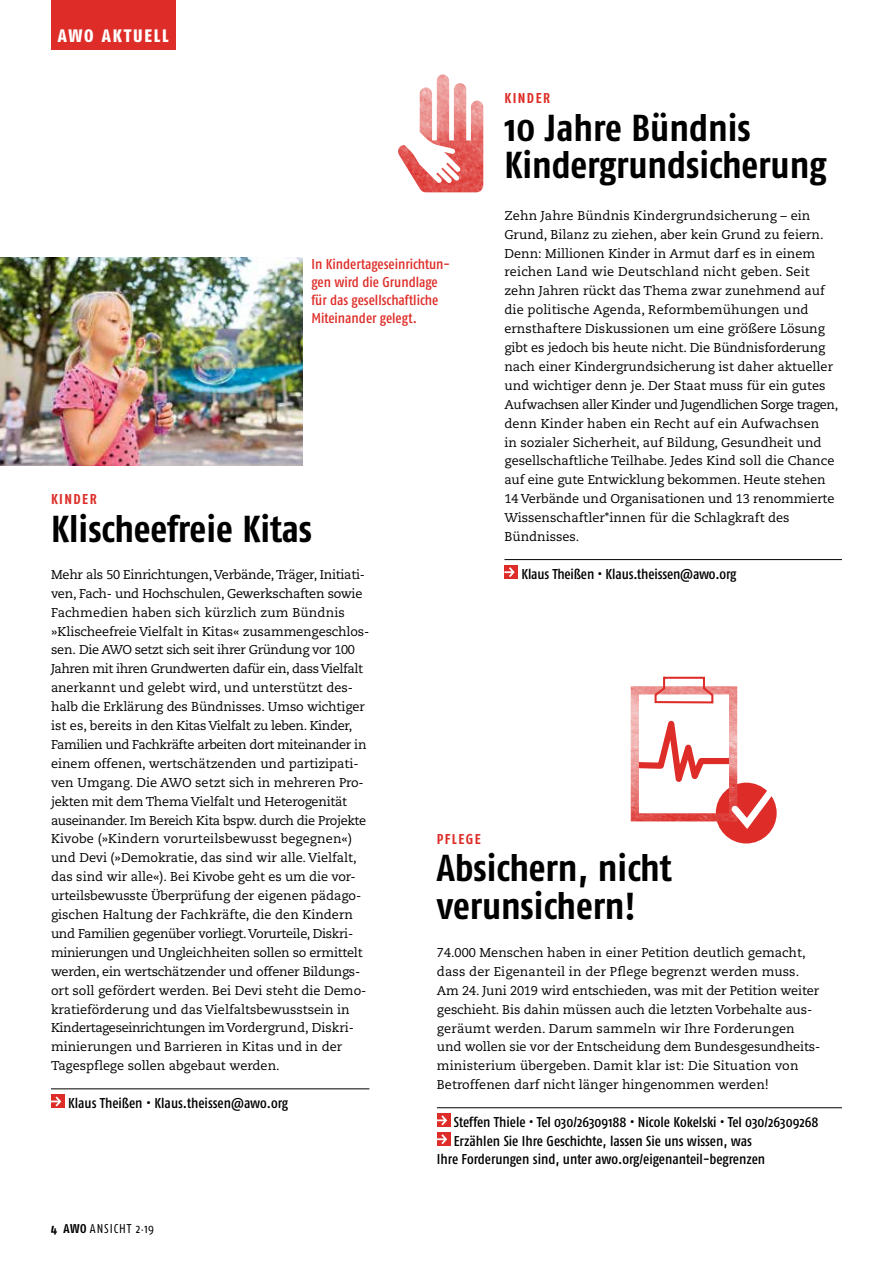
<style>
.page{position:relative;width:893px;height:1263px;background:#fff}
.page>*{position:absolute;margin:0;border:0;box-sizing:border-box;transform-origin:0 0}
.t1{font:700 37.5px/37.5px "Fago Co";letter-spacing:-.005em;color:#000}
.t2{font:18px "Fago Co Exb Lf";letter-spacing:.1em;color:#fff}
.t3{font:14.25px "Fago Co Med";letter-spacing:-.005em;color:#000}
.t4{font:14.25px/18px "Fago Co Med";letter-spacing:-.005em;color:#de2d28}
.t5{font:700 14.25px "Fago Co";letter-spacing:.1em;color:#de2d28}
.t6{font:12.75px/18.9px "Caecilia";color:#000}
.t7{font:12.75px "Fago Co";letter-spacing:.07em;color:#000}
.s1{font-weight:700}
.s2{font-size:7.5px}
</style>
<div class="page">
<img style="left:0;top:257px;width:302px;height:208px">
<div style="left:51px;top:0;width:124px;height:49px;background:#de2d28"></div>
<hr style="left:504px;top:559px;width:338px;height:1px;background:#000">
<div style="left:504px;top:565px;width:14px;height:14px;background:#de2d28"></div>
<svg style="left:504px;top:567px;width:11px;height:10px"></svg>
<hr style="left:437px;top:1107px;width:405px;height:1px;background:#000">
<div style="left:437px;top:1114px;width:13px;height:13px;background:#de2d28"></div>
<svg style="left:437px;top:1115px;width:10px;height:10px"></svg>
<div style="left:437px;top:1132px;width:13px;height:14px;background:#de2d28"></div>
<svg style="left:437px;top:1134px;width:10px;height:10px"></svg>
<hr style="left:51px;top:1088px;width:318px;height:1px;background:#000">
<div style="left:51px;top:1095px;width:13px;height:13px;background:#de2d28"></div>
<svg style="left:51px;top:1096px;width:10px;height:10px"></svg>
<img style="left:398px;top:74px;width:85px;height:119px">
<div style="left:716px;top:783px;width:61px;height:60px;background:#de2d28;border-radius:50%"></div>
<svg style="left:632px;top:676px;width:145px;height:158px"></svg>
<h2 class="t2" style="left:58px;top:25px;width:112px">AWO AKTUELL</h2>
<p class="t5" style="left:504px;top:90px;width:47px">KINDER</p>
<h1 class="t1" style="left:504px;top:108px;width:324px">10 Jahre Bündnis<br>Kindergrundsicherung</h1>
<p class="t6" style="left:504px;top:206px;width:335px">Zehn Jahre Bündnis Kindergrundsicherung – ein Grund, Bilanz zu ziehen, aber kein Grund zu feiern.<br>Denn: Millionen Kinder in Armut darf es in einem reichen Land wie Deutschland nicht geben. Seit zehn Jahren rückt das Thema zwar zunehmend auf die politische Agenda, Reformbemühungen und ernsthaftere Diskussionen um eine größere Lösung gibt es jedoch bis heute nicht. Die Bündnisforderung nach einer Kindergrundsicherung ist daher aktueller und wichtiger denn je. Der Staat muss für ein gutes Aufwachsen aller Kinder und Jugendlichen Sorge tragen, denn Kinder haben ein Recht auf ein Aufwachsen<br>in sozialer Sicherheit, auf Bildung, Gesundheit und gesellschaftliche Teilhabe. Jedes Kind soll die Chance auf eine gute Entwicklung bekommen. Heute stehen 14 Verbände und Organisationen und 13 renommierte Wissenschaftler*innen für die Schlagkraft des Bündnisses.</p>
<p class="t3" style="left:521px;top:566px;width:216px">Klaus Theißen • Klaus.theissen@awo.org</p>
<p class="t4" style="left:311px;top:255px;width:140px">In Kindertageseinrichtun&shy;gen wird die Grundlage für das gesellschaftliche<br>Miteinander gelegt.</p>
<p class="t5" style="left:51px;top:491px;width:47px">KINDER</p>
<h1 class="t1" style="left:51px;top:509px;width:263px">Klischeefreie Kitas</h1>
<p class="t6" style="left:51px;top:565px;width:320px">Mehr als 50 Einrichtungen, Verbände, Träger, Initiati&shy;ven, Fach- und Hochschulen, Gewerkschaften sowie Fachmedien haben sich kürzlich zum Bündnis »Klischeefreie Vielfalt in Kitas« zusammengeschlos&shy;sen. Die AWO setzt sich seit ihrer Gründung vor 100<br>Jahren mit ihren Grundwerten dafür ein, dass Vielfalt anerkannt und gelebt wird, und unterstützt des&shy;halb die Erklärung des Bündnisses. Umso wichtiger ist es, bereits in den Kitas Vielfalt zu leben. Kinder, Familien und Fachkräfte arbeiten dort miteinander in einem offenen, wertschätzenden und partizipati&shy;ven Umgang. Die AWO setzt sich in mehreren Pro&shy;jekten mit dem Thema Vielfalt und Heterogenität auseinander. Im Bereich Kita bspw. durch die Projekte Kivobe (»Kindern vorurteilsbewusst begegnen«) und Devi (»Demokratie, das sind wir alle. Vielfalt, das sind wir alle«). Bei Kivobe geht es um die vor&shy;urteilsbewusste Überprüfung der eigenen pädago&shy;gischen Haltung der Fachkräfte, die den Kindern und Familien gegenüber vorliegt. Vorurteile, Diskri&shy;minierungen und Ungleichheiten sollen so ermittelt werden, ein wertschätzender und offener Bildungs&shy;ort soll gefördert werden. Bei Devi steht die Demo&shy;kratieförderung und das Vielfaltsbewusstsein in Kindertageseinrichtungen im Vordergrund, Diskri&shy;minierungen und Barrieren in Kitas und in der Tagespflege sollen abgebaut werden.</p>
<p class="t3" style="left:68px;top:1095px;width:222px">Klaus Theißen • Klaus.theissen@awo.org</p>
<p class="t5" style="left:437px;top:830px;width:45px">PFLEGE</p>
<h1 class="t1" style="left:437px;top:849px;width:236px">Absichern, nicht verunsichern!</h1>
<p class="t6" style="left:437px;top:943px;width:385px">74.000 Menschen haben in einer Petition deutlich gemacht, dass der Eigenanteil in der Pflege begrenzt werden muss.<br>Am 24. Juni 2019 wird entschieden, was mit der Petition weiter geschieht. Bis dahin müssen auch die letzten Vorbehalte aus&shy;geräumt werden. Darum sammeln wir Ihre Forderungen und wollen sie vor der Entscheidung dem Bundesgesundheits&shy;ministerium übergeben. Damit klar ist: Die Situation von Betroffenen darf nicht länger hingenommen werden!</p>
<p class="t3" style="left:454px;top:1114px;width:366px">Steffen Thiele • Tel 030/26309188 • Nicole Kokelski • Tel 030/26309268</p>
<p class="t3" style="left:454px;top:1133px;width:299px">Erzählen Sie Ihre Geschichte, lassen Sie uns wissen, was</p>
<p class="t3" style="left:437px;top:1151px;width:330px">Ihre Forderungen sind, unter awo.org/eigenanteil-begrenzen</p>
<p class="t7" style="left:51px;top:1221px;width:105px"><span class="s1">4 AWO</span> ANSICHT 2<span class="s2">•</span>19</p>
</div>
